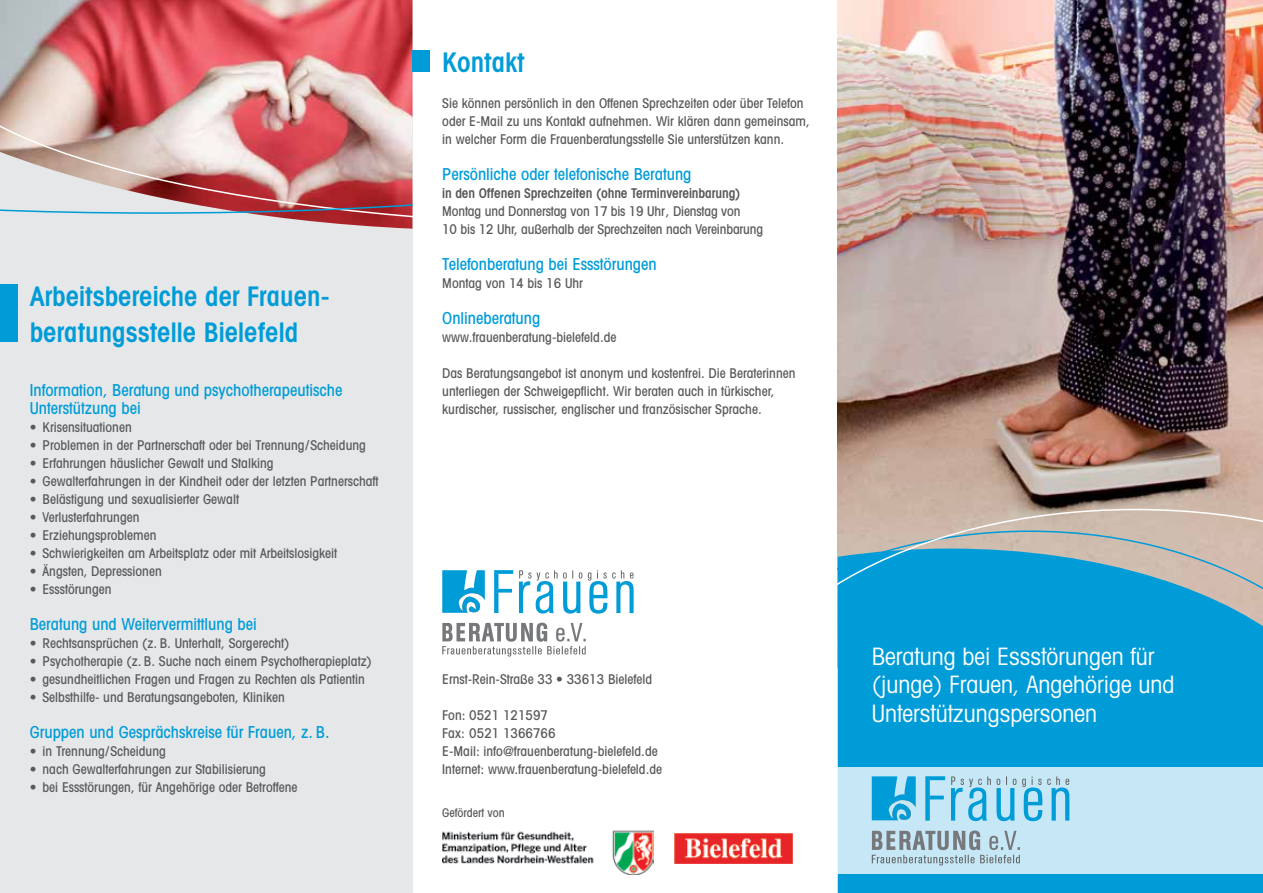
<style>
.page{position:relative;width:1263px;height:893px;background:#fff}
.page>*{position:absolute;margin:0;border:0;box-sizing:border-box;transform-origin:0 0}
.t1{font:600 condensed 27px/36px "Avant Garde";color:#009cd8}
.t2{font:condensed 24px/28.5px "Avant Garde";color:#fff}
.t3{font:500 condensed 16.5px/18px "Avant Garde";color:#009cd8}
.t4{font:500 condensed 13.5px/18px "Avant Garde";color:#58595b}
.t5{font:600 condensed 13.5px "Avant Garde";letter-spacing:-.01em;color:#58595b}
.t6{font:500 condensed 12px "Avant Garde";color:#58595b}
</style>
<div class="page">
<div style="left:0;top:0;width:412px;height:893px;background:#e6e7e8"></div>
<div style="left:0;top:285px;width:17px;height:57px;background:#009cd8"></div>
<img style="left:442px;top:830px;width:212px;height:45px">
<img style="left:674px;top:834px;width:118px;height:29px">
<img style="left:838px;top:0;width:425px;height:509px">
<svg style="left:838px;top:509px;width:425px;height:384px;background:#2aa2cf"></svg>
<div style="left:838px;top:767px;width:425px;height:106px;background:#c6e8f6"></div>
<svg style="left:872px;top:776px;width:44px;height:44px"></svg>
<svg style="left:872px;top:830px;width:148px;height:35px"></svg>
<svg style="left:925px;top:776px;width:144px;height:45px"></svg>
<div style="left:412px;top:51px;width:17px;height:21px;background:#009cd8"></div>
<svg style="left:442px;top:570px;width:43px;height:43px"></svg>
<svg style="left:442px;top:623px;width:144px;height:34px"></svg>
<svg style="left:494px;top:570px;width:140px;height:44px"></svg>
<svg style="left:254px;top:214px;width:158px;height:13px"></svg>
<img style="left:0;top:0;width:412px;height:214px">
<h1 class="t1" style="left:30px;top:278px;width:301px">Arbeitsbereiche der Frauen&shy;beratungsstelle Bielefeld</h1>
<p class="t3" style="left:30px;top:381px;width:314px">Information, Beratung und psychotherapeutische<br>Unterstützung bei</p>
<p class="t4" style="left:30px;top:418px;width:103px">• Krisensituationen</p>
<p class="t4" style="left:30px;top:436px;width:338px">• Problemen in der Partnerschaft oder bei Trennung/Scheidung</p>
<p class="t4" style="left:30px;top:454px;width:245px">• Erfahrungen häuslicher Gewalt und Stalking</p>
<p class="t4" style="left:30px;top:472px;width:350px">• Gewalterfahrungen in der Kindheit oder der letzten Partnerschaft</p>
<p class="t4" style="left:30px;top:490px;width:211px">• Belästigung und sexualisierter Gewalt</p>
<p class="t4" style="left:30px;top:508px;width:111px">• Verlusterfahrungen</p>
<p class="t4" style="left:30px;top:526px;width:128px">• Erziehungsproblemen</p>
<p class="t4" style="left:30px;top:544px;width:309px">• Schwierigkeiten am Arbeitsplatz oder mit Arbeitslosigkeit</p>
<p class="t4" style="left:30px;top:562px;width:133px">• Ängsten, Depressionen</p>
<p class="t4" style="left:30px;top:580px;width:83px">• Essstörungen</p>
<p class="t3" style="left:30px;top:615px;width:228px">Beratung und Weitervermittlung bei</p>
<p class="t4" style="left:30px;top:634px;width:261px">• Rechtsansprüchen (z. B. Unterhalt, Sorgerecht)</p>
<p class="t4" style="left:30px;top:652px;width:344px">• Psychotherapie (z. B. Suche nach einem Psychotherapieplatz)</p>
<p class="t4" style="left:30px;top:670px;width:337px">• gesundheitlichen Fragen und Fragen zu Rechten als Patientin</p>
<p class="t4" style="left:30px;top:688px;width:256px">• Selbsthilfe- und Beratungsangeboten, Kliniken</p>
<p class="t3" style="left:30px;top:723px;width:301px">Gruppen und Gesprächskreise für Frauen, z. B.</p>
<p class="t4" style="left:30px;top:742px;width:138px">• in Trennung/Scheidung</p>
<p class="t4" style="left:30px;top:760px;width:238px">• nach Gewalterfahrungen zur Stabilisierung</p>
<p class="t4" style="left:30px;top:778px;width:269px">• bei Essstörungen, für Angehörige oder Betroffene</p>
<h1 class="t1" style="left:442px;top:44px;width:84px">Kontakt</h1>
<p class="t4" style="left:442px;top:94px;width:369px">Sie können persönlich in den Offenen Sprechzeiten oder über Telefon oder E-Mail zu uns Kontakt aufnehmen. Wir klären dann gemeinsam, in welcher Form die Frauenberatungsstelle Sie unterstützen kann.</p>
<p class="t3" style="left:442px;top:165px;width:251px">Persönliche oder telefonische Beratung</p>
<p class="t5" style="left:442px;top:185px;width:300px">in den Offenen Sprechzeiten (ohne Terminvereinbarung)</p>
<p class="t4" style="left:442px;top:202px;width:322px">Montag und Donnerstag von 17 bis 19 Uhr, Dienstag von<br>10 bis 12 Uhr, außerhalb der Sprechzeiten nach Vereinbarung</p>
<p class="t3" style="left:442px;top:255px;width:216px">Telefonberatung bei Essstörungen</p>
<p class="t4" style="left:442px;top:274px;width:142px">Montag von 14 bis 16 Uhr</p>
<p class="t3" style="left:442px;top:309px;width:100px">Onlineberatung</p>
<p class="t4" style="left:442px;top:328px;width:176px">www.frauenberatung-bielefeld.de</p>
<p class="t4" style="left:442px;top:364px;width:355px">Das Beratungsangebot ist anonym und kostenfrei. Die Beraterinnen unterliegen der Schweigepflicht. Wir beraten auch in türkischer, kurdischer, russischer, englischer und französischer Sprache.</p>
<p class="t4" style="left:442px;top:670px;width:212px">Ernst-Rein-Straße 33 • 33613 Bielefeld</p>
<p class="t4" style="left:442px;top:706px;width:221px">Fon: 0521 121597<br>Fax: 0521 1366766<br>E-Mail: info@frauenberatung-bielefeld.de<br>Internet: www.frauenberatung-bielefeld.de</p>
<p class="t6" style="left:442px;top:805px;width:64px">Gefördert von</p>
<h2 class="t2" style="left:872px;top:641px;width:304px">Beratung bei Essstörungen für (junge) Frauen, Angehörige und<br>Unterstützungspersonen</h2>
</div>
